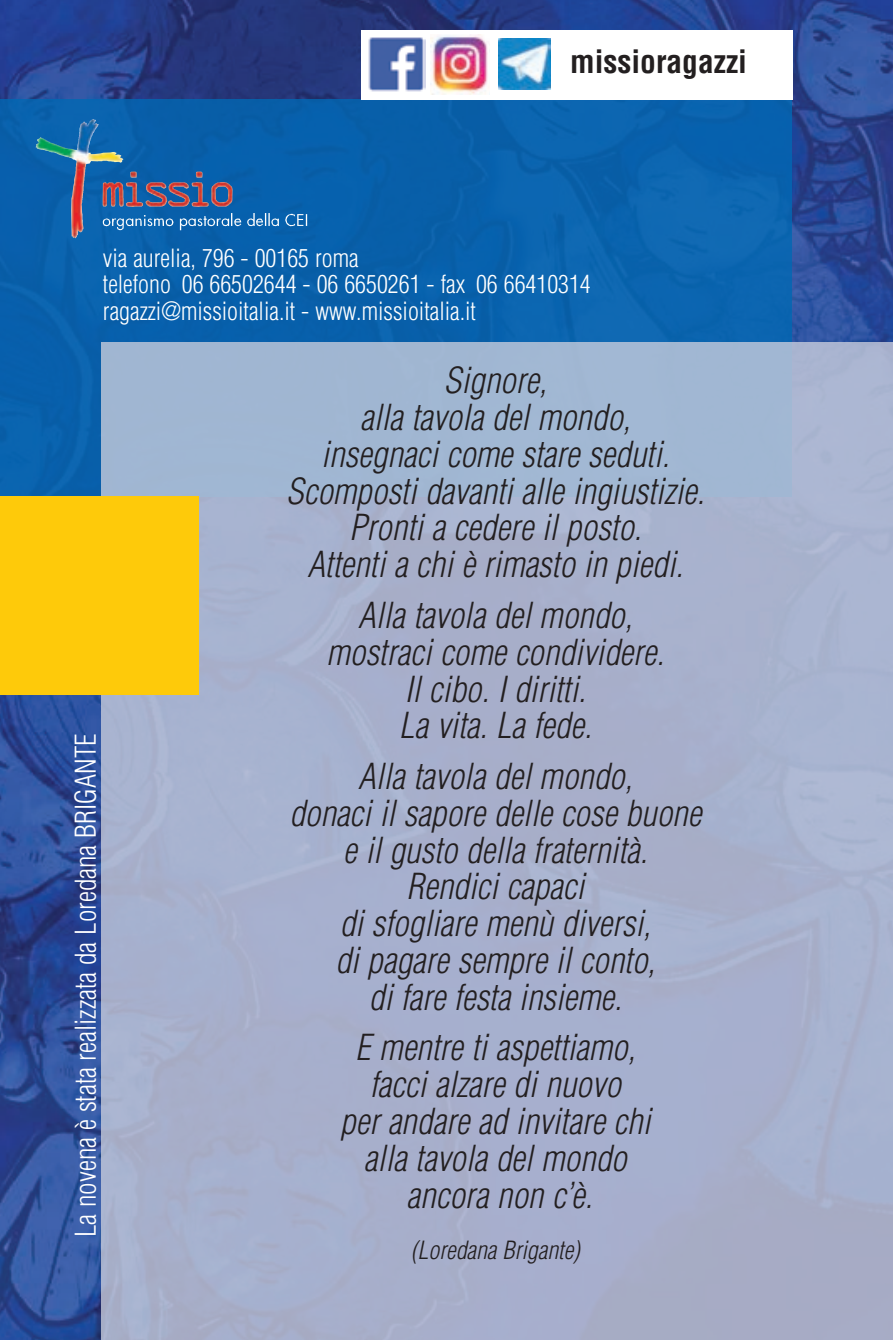
<style>
.page{position:relative;width:893px;height:1340px;background:#fff}
.page>*{position:absolute;margin:0;border:0;box-sizing:border-box;transform-origin:0 0}
.t1{font:italic 300 condensed 35px/36.8px "Helvetica";color:#231f20;text-align:center}
.t2{font:700 condensed 31.5px "Helvetica";color:#231f20}
.t3{font:300 condensed 28px "Helvetica";color:#fff}
.t4{font:300 condensed 24.5px/26.6px "Helvetica";color:#fff}
.t5{font:italic 300 condensed 24.5px "Helvetica";color:#231f20}
</style>
<div class="page">
<img style="left:0;top:0;width:893px;height:1339px">
<div style="left:0;top:99px;width:792px;height:397px;background:#0860ad"></div>
<img style="left:103px;top:182px;width:109px;height:25px">
<div style="left:361px;top:30px;width:431px;height:69px;background:#fff"></div>
<img style="left:368px;top:37px;width:57px;height:55px">
<img style="left:499px;top:38px;width:51px;height:52px">
<img style="left:430px;top:35px;width:60px;height:59px">
<div style="left:101px;top:342px;width:792px;height:997px;background:#a7b0ce"></div>
<div style="left:0;top:496px;width:199px;height:198px;background:#feca0a"></div>
<p class="t2" style="left:570px;top:50px;width:178px">missioragazzi</p>
<p class="t4" style="left:103px;top:247px;width:489px">via aurelia, 796 - 00165 roma<br>telefono 06 66502644 - 06 6650261 - fax 06 66410314 ragazzi@missioitalia.it - www.missioitalia.it</p>
<p class="t3" style="left:75px;top:1237px;width:505px;rotate:-90deg">La novena è stata realizzata da Loredana BRIGANTE</p>
<p class="t1" style="left:286px;top:365px;width:420px">Signore,<br>alla tavola del mondo,<br>insegnaci come stare seduti.<br>Scomposti davanti alle ingiustizie.<br>Pronti a cedere il posto.<br>Attenti a chi è rimasto in piedi.</p>
<p class="t1" style="left:326px;top:599px;width:339px">Alla tavola del mondo, mostraci come condividere.<br>Il cibo. I diritti.<br>La vita. La fede.</p>
<p class="t1" style="left:289px;top:760px;width:413px">Alla tavola del mondo,<br>donaci il sapore delle cose buone e il gusto della fraternità.<br>Rendici capaci<br>di sfogliare menù diversi,<br>di pagare sempre il conto,<br>di fare festa insieme.</p>
<p class="t1" style="left:340px;top:1032px;width:312px">E mentre ti aspettiamo, facci alzare di nuovo<br>per andare ad invitare chi alla tavola del mondo ancora non c’è.</p>
<p class="t5" style="left:411px;top:1240px;width:171px">(Loredana Brigante)</p>
</div>
